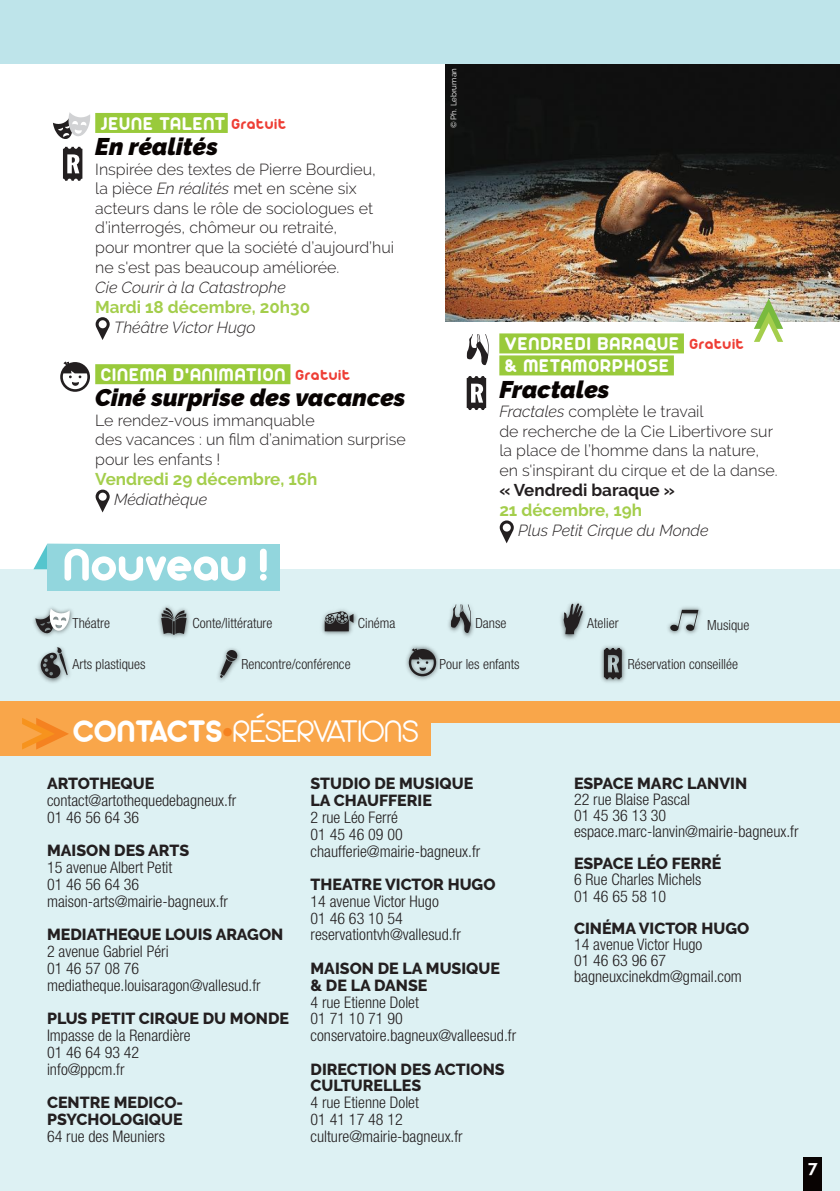
<style>
.page{position:relative;width:840px;height:1191px;background:#fff}
.page>*{position:absolute;margin:0;border:0;box-sizing:border-box;transform-origin:0 0}
.t1{font:50px "Arista 2.0 Alternate";color:#fff}
.t2{font:300 33.8px "Arista 2.0 Alternate";color:#fff}
.t3{font:italic 900 24px "Raleway";color:#080302}
.t4{font:20px/22px "Arista 2.0";letter-spacing:.05em;color:#fff}
.t5{font:700 17px "Raleway";color:#a4ce4c}
.t6{font:700 17px "Raleway";color:#231f20}
.t7{font:700 17px "Raleway";color:#fff}
.t8{font:300 condensed 16px/16.8px "Helvetica Neue";color:#231f20}
.t9{font:300 16px/19.6px "Raleway";color:#231f20}
.t10{font:800 16px/16.8px "Raleway";color:#231f20}
.t11{font:italic 300 16px "Raleway";color:#231f20}
.t12{font:16px "Arista 2.0";letter-spacing:.05em;color:#ee3e35}
.t13{font:300 condensed 14px "Helvetica Neue";color:#231f20}
.t14{font:8px "Raleway";color:#fff}
.s1{color:#99ca3b}
.s2{font-style:italic}
.s3{font-weight:400}
.s4{font-family:"Arista 2.0";font-weight:400;font-size:40.8px;color:#f58220}
</style>
<div class="page">
<img style="left:445px;top:64px;width:394px;height:257px">
<svg style="left:753px;top:299px;width:29px;height:43px"></svg>
<div style="left:0;top:569px;width:839px;height:622px;background:#ddf1f3"></div>
<div style="left:0;top:717px;width:430px;height:39px;background:#f9a64a"></div>
<div style="left:0;top:701px;width:839px;height:22px;background:#f9a64a"></div>
<svg style="left:33px;top:544px;width:14px;height:25px"></svg>
<div style="left:47px;top:544px;width:233px;height:46px;background:#92d6dd"></div>
<img style="left:33px;top:607px;width:40px;height:30px">
<svg style="left:35px;top:608px;width:35px;height:26px"></svg>
<img style="left:158px;top:606px;width:32px;height:32px">
<svg style="left:161px;top:607px;width:25px;height:28px"></svg>
<img style="left:322px;top:609px;width:35px;height:26px">
<svg style="left:324px;top:611px;width:29px;height:20px"></svg>
<img style="left:448px;top:609px;width:26px;height:28px">
<svg style="left:450px;top:604px;width:21px;height:29px"></svg>
<img style="left:560px;top:602px;width:26px;height:37px">
<svg style="left:563px;top:603px;width:19px;height:31px"></svg>
<img style="left:38px;top:658px;width:32px;height:25px">
<svg style="left:41px;top:647px;width:27px;height:31px"></svg>
<img style="left:218px;top:648px;width:23px;height:33px">
<svg style="left:220px;top:649px;width:17px;height:29px"></svg>
<img style="left:668px;top:607px;width:34px;height:27px">
<svg style="left:670px;top:610px;width:28px;height:21px"></svg>
<img style="left:406px;top:645px;width:34px;height:35px">
<svg style="left:408px;top:648px;width:28px;height:28px"></svg>
<img style="left:601px;top:646px;width:25px;height:37px">
<svg style="left:603px;top:648px;width:18px;height:31px"></svg>
<div style="left:0;top:0;width:839px;height:64px;background:#bee4ea"></div>
<div style="left:803px;top:1157px;width:18px;height:34px;background:#080302"></div>
<svg style="left:22px;top:718px;width:47px;height:31px"></svg>
<div style="left:95px;top:113px;width:133px;height:20px;background:#99ca3b"></div>
<svg style="left:96px;top:317px;width:14px;height:23px"></svg>
<div style="left:95px;top:364px;width:195px;height:20px;background:#99ca3b"></div>
<svg style="left:96px;top:489px;width:14px;height:23px"></svg>
<div style="left:499px;top:333px;width:184px;height:20px;background:#99ca3b"></div>
<div style="left:499px;top:355px;width:174px;height:20px;background:#99ca3b"></div>
<svg style="left:499px;top:520px;width:14px;height:23px"></svg>
<svg style="left:60px;top:361px;width:30px;height:31px"></svg>
<svg style="left:53px;top:112px;width:37px;height:27px"></svg>
<svg style="left:466px;top:334px;width:23px;height:31px"></svg>
<svg style="left:63px;top:147px;width:19px;height:34px"></svg>
<svg style="left:466px;top:376px;width:20px;height:34px"></svg>
<p class="t4" style="left:101px;top:112px;width:128px">JEUNE TALENT<span class="s1">,</span></p>
<h3 class="t3" style="left:95px;top:133px;width:124px">En réalités</h3>
<p class="t9" style="left:95px;top:159px;width:300px">Inspirée des textes de Pierre Bourdieu,<br>la pièce <span class="s2">En réalités</span> met en scène six acteurs dans le rôle de sociologues et d’interrogés, chômeur ou retraité,<br>pour montrer que la société d’aujourd’hui ne s'est pas beaucoup améliorée.</p>
<p class="t11" style="left:95px;top:278px;width:192px">Cie Courir à la Catastrophe</p>
<p class="t5" style="left:95px;top:297px;width:216px">Mardi 18 décembre, 20h30</p>
<p class="t11" style="left:114px;top:318px;width:143px">Théâtre Victor Hugo</p>
<p class="t4" style="left:101px;top:363px;width:191px">CINEMA D'ANIMATION<span class="s1">,</span></p>
<h3 class="t3" style="left:95px;top:384px;width:312px">Ciné surprise des vacances</h3>
<p class="t9" style="left:95px;top:410px;width:312px">Le rendez-vous immanquable<br>des vacances : un film d’animation surprise pour les enfants !</p>
<p class="t5" style="left:95px;top:469px;width:223px">Vendredi 29 décembre, 16h</p>
<p class="t11" style="left:114px;top:490px;width:94px">Médiathèque</p>
<p class="t12" style="left:231px;top:114px;width:56px">Gratuit</p>
<p class="t12" style="left:295px;top:365px;width:56px">Gratuit</p>
<p class="t14" style="left:448px;top:128px;width:61px;rotate:-90deg">© Ph. Lebruman</p>
<p class="t4" style="left:504px;top:332px;width:180px">VENDREDI BARAQUE<span class="s1">, </span>&amp; METAMORPHOSE<span class="s1">,</span></p>
<h3 class="t3" style="left:499px;top:375px;width:112px">Fractales</h3>
<p class="t9" style="left:499px;top:401px;width:279px"><span class="s2">Fractales</span> complète le travail<br>de recherche de la Cie Libertivore sur la place de l’homme dans la nature, en s'inspirant du cirque et de la danse.</p>
<p class="t6" style="left:499px;top:480px;width:177px">« Vendredi baraque »</p>
<p class="t5" style="left:499px;top:500px;width:144px">21 décembre, 19h</p>
<p class="t11" style="left:518px;top:521px;width:192px">Plus Petit Cirque du Monde</p>
<p class="t12" style="left:689px;top:334px;width:56px">Gratuit</p>
<h1 class="t1" style="left:63px;top:533px;width:207px">Nouveau !</h1>
<p class="t13" style="left:192px;top:618px;width:81px">Conte/littérature</p>
<p class="t13" style="left:357px;top:618px;width:39px">Cinéma</p>
<p class="t13" style="left:475px;top:618px;width:33px">Danse</p>
<p class="t13" style="left:587px;top:618px;width:33px">Atelier</p>
<p class="t13" style="left:72px;top:659px;width:75px">Arts plastiques</p>
<p class="t13" style="left:241px;top:659px;width:111px">Rencontre/conférence</p>
<p class="t13" style="left:72px;top:618px;width:39px">Théatre</p>
<p class="t13" style="left:439px;top:659px;width:82px">Pour les enfants</p>
<p class="t13" style="left:706px;top:620px;width:44px">Musique</p>
<p class="t13" style="left:627px;top:659px;width:112px">Réservation conseillée</p>
<h2 class="t2" style="left:73px;top:712px;width:347px"><span class="s3">CONTACTS</span><span class="s4">•</span>RÉSERVATIONS</h2>
<p class="t10" style="left:47px;top:775px;width:109px">ARTOTHEQUE</p>
<p class="t8" style="left:47px;top:793px;width:191px">contact@artothequedebagneux.fr<br>01 46 56 64 36</p>
<p class="t10" style="left:47px;top:842px;width:144px">MAISON DES ARTS</p>
<p class="t8" style="left:47px;top:860px;width:182px">15 avenue Albert Petit<br>01 46 56 64 36 maison-arts@mairie-bagneux.fr</p>
<p class="t10" style="left:47px;top:926px;width:238px">MEDIATHEQUE LOUIS ARAGON</p>
<p class="t8" style="left:47px;top:944px;width:215px">2 avenue Gabriel Péri<br>01 46 57 08 76 mediatheque.louisaragon@vallesud.fr</p>
<p class="t10" style="left:47px;top:1010px;width:243px">PLUS PETIT CIRQUE DU MONDE</p>
<p class="t8" style="left:47px;top:1028px;width:145px">Impasse de la Renardière<br>01 46 64 93 42 info@ppcm.fr</p>
<p class="t10" style="left:47px;top:1094px;width:138px">CENTRE MEDICO-<br>PSYCHOLOGIQUE</p>
<p class="t8" style="left:47px;top:1129px;width:119px">64 rue des Meuniers</p>
<p class="t10" style="left:310px;top:775px;width:164px">STUDIO DE MUSIQUE<br>LA CHAUFFERIE</p>
<p class="t8" style="left:310px;top:810px;width:171px">2 rue Léo Ferré<br>01 45 46 09 00 chaufferie@mairie-bagneux.fr</p>
<p class="t10" style="left:310px;top:876px;width:186px">THEATRE VICTOR HUGO</p>
<p class="t8" style="left:310px;top:894px;width:152px">14 avenue Victor Hugo<br>01 46 63 10 54 reservationtvh@vallesud.fr</p>
<p class="t10" style="left:310px;top:960px;width:191px">MAISON DE LA MUSIQUE &amp; DE LA DANSE</p>
<p class="t8" style="left:310px;top:994px;width:207px">4 rue Etienne Dolet<br>01 71 10 71 90 conservatoire.bagneux@valleesud.fr</p>
<p class="t10" style="left:310px;top:1060px;width:195px">DIRECTION DES ACTIONS<br>CULTURELLES</p>
<p class="t8" style="left:310px;top:1095px;width:154px">4 rue Etienne Dolet<br>01 41 17 48 12 culture@mairie-bagneux.fr</p>
<p class="t10" style="left:573px;top:775px;width:174px">ESPACE MARC LANVIN</p>
<p class="t8" style="left:573px;top:793px;width:226px;line-height:16px">22 rue Blaise Pascal<br>01 45 36 13 30 espace.marc-lanvin@mairie-bagneux.fr</p>
<p class="t10" style="left:573px;top:855px;width:149px">ESPACE LÉO FERRÉ</p>
<p class="t8" style="left:573px;top:873px;width:129px;line-height:16px">6 Rue Charles Michels<br>01 46 65 58 10</p>
<p class="t10" style="left:573px;top:919px;width:176px">CINÉMA VICTOR HUGO</p>
<p class="t8" style="left:573px;top:937px;width:169px;line-height:16px">14 avenue Victor Hugo<br>01 46 63 96 67 bagneuxcinekdm@gmail.com</p>
<p class="t7" style="left:807px;top:1157px;width:11px">7</p>
</div>
